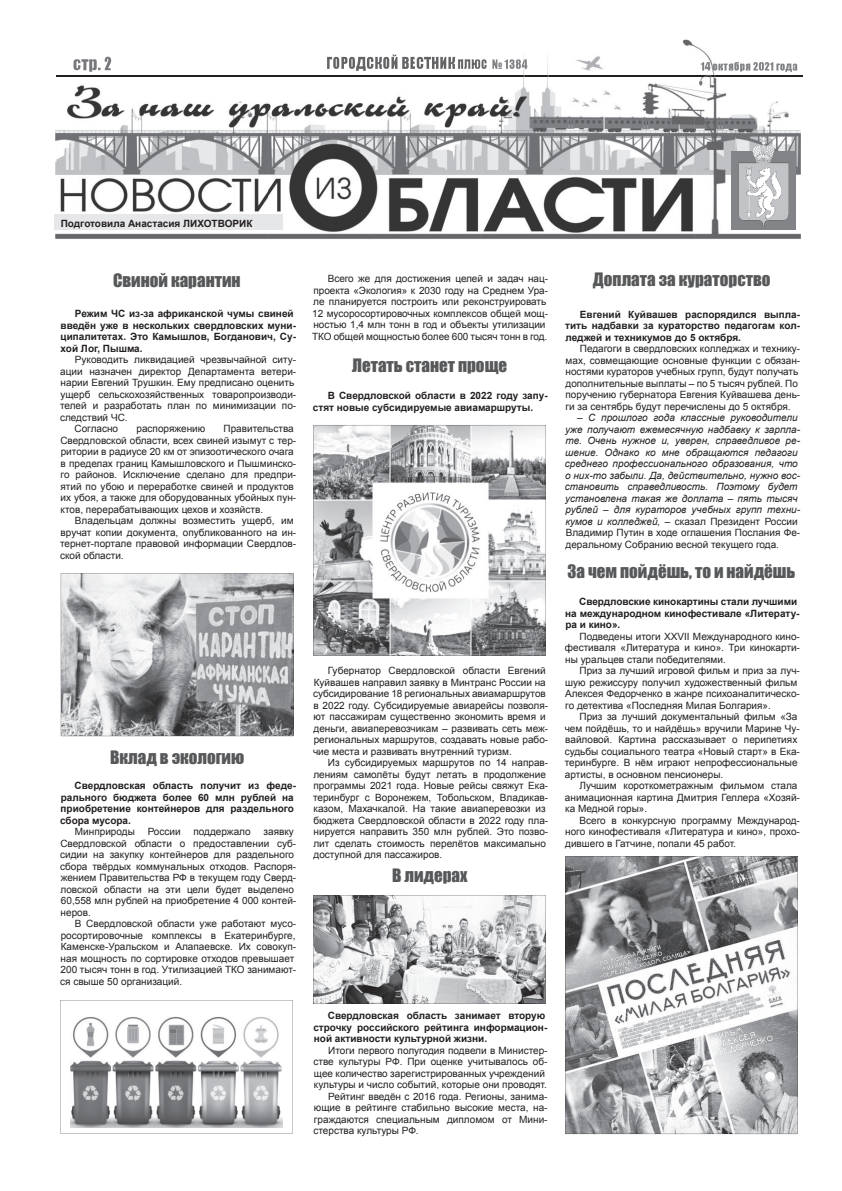
<style>
.page{position:relative;width:842px;height:1191px;background:#fff}
.page>*{position:absolute;margin:0;border:0;box-sizing:border-box;transform-origin:0 0}
.t1{font:17px "Impact";color:#57585a}
.t2{font:10px/11.5px "Arial";color:#231f20}
.t3{font:700 10px/11.5px "Arial";color:#231f20}
.t4{font:italic 10px/11.5px "Arial";color:#231f20}
.s1{font-style:normal}
</style>
<div class="page">
<hr style="left:57px;top:75px;width:745px;height:1px;background:#231f20">
<img style="left:55px;top:40px;width:746px;height:200px">
<img style="left:57px;top:75px;width:744px;height:1px">
<img style="left:323px;top:54px;width:132px;height:17px">
<img style="left:327px;top:57px;width:62px;height:14px">
<img style="left:455px;top:59px;width:33px;height:10px">
<img style="left:458px;top:59px;width:28px;height:10px">
<img style="left:490px;top:59px;width:38px;height:10px">
<img style="left:492px;top:59px;width:35px;height:10px">
<img style="left:750px;top:62px;width:47px;height:10px">
<img style="left:701px;top:62px;width:49px;height:10px">
<img style="left:73px;top:56px;width:39px;height:16px">
<img style="left:74px;top:57px;width:37px;height:15px">
<div style="left:732px;top:151px;width:64px;height:79px;background:#828487"></div>
<img style="left:735px;top:137px;width:61px;height:14px">
<img style="left:738px;top:151px;width:51px;height:74px">
<div style="left:54px;top:214px;width:228px;height:16px;background:#e6e7e9"></div>
<svg style="left:61px;top:573px;width:233px;height:163px;background:#adaeb1"></svg>
<svg style="left:565px;top:856px;width:233px;height:278px"></svg>
<svg style="left:313px;top:425px;width:233px;height:231px"></svg>
<svg style="left:60px;top:1000px;width:233px;height:133px"></svg>
<svg style="left:313px;top:895px;width:233px;height:109px"></svg>
<p class="t3" style="left:61px;top:217px;width:193px">Подготовила Анастасия ЛИХОТВОРИК</p>
<h1 class="t1" style="left:113px;top:267px;width:129px">Свиной карантин</h1>
<p class="t3" style="left:61px;top:308px;width:237px;text-indent:14px">Режим ЧС из-за африканской чумы свиней введён уже в нескольких свердловских муни&shy;ципалитетах. Это Камышлов, Богданович, Су&shy;хой Лог, Пышма.</p>
<p class="t2" style="left:75px;top:354px;width:223px">Руководить ликвидацией чрезвычайной ситу-</p>
<p class="t2" style="left:60px;top:365px;width:237px">ации назначен директор Департамента ветери-</p>
<p class="t2" style="left:61px;top:377px;width:235px">нарии Евгений Трушкин. Ему предписано оценить</p>
<p class="t2" style="left:61px;top:388px;width:237px">ущерб сельскохозяйственных товаропроизводи-</p>
<p class="t2" style="left:60px;top:400px;width:238px">телей и разработать план по минимизации по-</p>
<p class="t2" style="left:60px;top:411px;width:69px">следствий ЧС.</p>
<p class="t2" style="left:75px;top:423px;width:45px">Согласно</p>
<p class="t2" style="left:136px;top:423px;width:70px">распоряжению</p>
<p class="t2" style="left:60px;top:423px;width:237px;text-indent:163px">Правительства Свердловской области, всех свиней изымут с тер&shy;ритории в радиусе 20 км от эпизоотического очага в пределах границ Камышловского и Пышминско&shy;го районов. Исключение сделано для предпри&shy;ятий по убою и переработке свиней и продуктов их убоя, а также для оборудованных убойных пун&shy;ктов, перерабатывающих цехов и хозяйств.</p>
<p class="t2" style="left:60px;top:515px;width:238px;text-indent:15px">Владельцам должны возместить ущерб, им вручат копии документа, опубликованного на ин&shy;тернет-портале правовой информации Свердлов&shy;ской области.</p>
<p class="t2" style="left:312px;top:273px;width:237px;text-indent:16px">Всего же для достижения целей и задач нац&shy;проекта «Экология» к 2030 году на Среднем Ура&shy;ле планируется построить или реконструировать 12 мусоросортировочных комплексов общей мощ&shy;ностью 1,4 млн тонн в год и объекты утилизации ТКО общей мощностью более 600 тысяч тонн в год.</p>
<h1 class="t1" style="left:352px;top:352px;width:157px">Летать станет проще</h1>
<p class="t3" style="left:313px;top:390px;width:236px;text-indent:15px">В Свердловской области в 2022 году запу&shy;стят новые субсидируемые авиамаршруты.</p>
<h1 class="t1" style="left:110px;top:744px;width:136px">Вклад в экологию</h1>
<p class="t3" style="left:60px;top:780px;width:237px;text-indent:14px">Свердловская область получит из феде&shy;рального бюджета более 60 млн рублей на приобретение контейнеров для раздельного сбора мусора.</p>
<p class="t2" style="left:75px;top:826px;width:61px">Минприроды</p>
<p class="t2" style="left:148px;top:826px;width:34px">России</p>
<p class="t2" style="left:193px;top:826px;width:59px">поддержало</p>
<p class="t2" style="left:60px;top:826px;width:238px;text-indent:203px">заявку Свердловской области о предоставлении суб&shy;сидии на закупку контейнеров для раздельного сбора твёрдых коммунальных отходов. Распоря&shy;жением Правительства РФ в текущем году Сверд&shy;ловской области на эти цели будет выделено 60,558 млн рублей на приобретение 4 000 контей&shy;неров.</p>
<p class="t2" style="left:60px;top:918px;width:238px;text-indent:15px">В Свердловской области уже работают мусо&shy;росортировочные комплексы в Екатеринбурге, Каменске-Уральском и Алапаевске. Их совокуп&shy;ная мощность по сортировке отходов превышает 200 тысяч тонн в год. Утилизацией ТКО занимают&shy;ся свыше 50 организаций.</p>
<p class="t2" style="left:313px;top:665px;width:237px;text-indent:15px">Губернатор Свердловской области Евгений Куйвашев направил заявку в Минтранс России на субсидирование 18 региональных авиамаршрутов в 2022 году. Субсидируемые авиарейсы позволя&shy;ют пассажирам существенно экономить время и деньги, авиаперевозчикам – развивать сеть меж&shy;региональных маршрутов, создавать новые рабо&shy;чие места и развивать внутренний туризм.</p>
<p class="t2" style="left:313px;top:757px;width:237px;text-indent:15px">Из субсидируемых маршрутов по 14 направ&shy;лениям самолёты будут летать в продолжение программы 2021 года. Новые рейсы свяжут Ека&shy;теринбург с Воронежем, Тобольском, Владикав&shy;казом, Махачкалой. На такие авиаперевозки из бюджета Свердловской области в 2022 году пла&shy;нируется направить 350 млн рублей. Это позво&shy;лит сделать стоимость перелётов максимально доступной для пассажиров.</p>
<h1 class="t1" style="left:392px;top:862px;width:77px">В лидерах</h1>
<p class="t3" style="left:313px;top:1010px;width:235px;text-indent:14px">Свердловская область занимает вторую строчку российского рейтинга информацион&shy;ной активности культурной жизни.</p>
<p class="t2" style="left:328px;top:1044px;width:221px">Итоги первого полугодия подвели в Министер-</p>
<p class="t2" style="left:313px;top:1056px;width:236px">стве культуры РФ. При оценке учитывалось об-</p>
<p class="t2" style="left:314px;top:1067px;width:233px">щее количество зарегистрированных учреждений</p>
<p class="t2" style="left:314px;top:1079px;width:234px">культуры и число событий, которые они проводят.</p>
<p class="t2" style="left:328px;top:1090px;width:221px">Рейтинг введён с 2016 года. Регионы, занима-</p>
<p class="t2" style="left:314px;top:1102px;width:235px">ющие в рейтинге стабильно высокие места, на-</p>
<p class="t2" style="left:314px;top:1113px;width:235px">граждаются специальным дипломом от Мини-</p>
<p class="t2" style="left:313px;top:1125px;width:107px">стерства культуры РФ.</p>
<h1 class="t1" style="left:593px;top:266px;width:179px">Доплата за кураторство</h1>
<p class="t3" style="left:565px;top:309px;width:236px;text-align:justify;text-indent:15px">Евгений Куйвашев распорядился выпла&shy;тить надбавки за кураторство педагогам кол&shy;леджей и техникумов до 5 октября.</p>
<p class="t2" style="left:565px;top:343px;width:236px;text-indent:14px">Педагоги в свердловских колледжах и технику&shy;мах, совмещающие основные функции с обязан&shy;ностями кураторов учебных групп, будут получать дополнительные выплаты – по 5 тысяч рублей. По поручению губернатора Евгения Куйвашева день&shy;ги за сентябрь будут перечислены до 5 октября.</p>
<p class="t4" style="left:565px;top:412px;width:237px;text-indent:12px">– С прошлого года классные руководители уже получают ежемесячную надбавку к зарпла&shy;те. Очень нужное и, уверен, справедливое ре&shy;шение. Однако ко мне обращаются педагоги среднего профессионального образования, что о них-то забыли. Да, действительно, нужно вос&shy;становить справедливость. Поэтому будет установлена такая же доплата – пять тысяч рублей – для кураторов учебных групп техни&shy;кумов и колледжей, <span class="s1">– сказал Президент России Владимир Путин в ходе оглашения Послания Фе&shy;деральному Собранию весной текущего года.</span></p>
<h1 class="t1" style="left:567px;top:558px;width:229px">За чем пойдёшь, то и найдёшь</h1>
<p class="t3" style="left:565px;top:596px;width:236px;text-indent:14px">Свердловские кинокартины стали лучшими на международном кинофестивале «Литерату&shy;ра и кино».</p>
<p class="t2" style="left:565px;top:631px;width:236px;text-align:justify;text-indent:15px">Подведены итоги XXVII Международного кино&shy;фестиваля «Литература и кино». Три кинокарти&shy;ны уральцев стали победителями.</p>
<p class="t2" style="left:565px;top:665px;width:236px;text-indent:15px">Приз за лучший игровой фильм и приз за луч&shy;шую режиссуру получил художественный фильм Алексея Федорченко в жанре психоаналитическо&shy;го детектива «Последняя Милая Болгария».</p>
<p class="t2" style="left:565px;top:711px;width:237px;text-indent:15px">Приз за лучший документальный фильм «За чем пойдёшь, то и найдёшь» вручили Марине Чу&shy;вайловой. Картина рассказывает о перипетиях судьбы социального театра «Новый старт» в Ека&shy;теринбурге. В нём играют непрофессиональные артисты, в основном пенсионеры.</p>
<p class="t2" style="left:565px;top:780px;width:236px;text-indent:14px">Лучшим короткометражным фильмом стала анимационная картина Дмитрия Геллера «Хозяй&shy;ка Медной горы».</p>
<p class="t2" style="left:565px;top:815px;width:236px;text-align:justify;text-indent:14px">Всего в конкурсную программу Международ&shy;ного кинофестиваля «Литература и кино», прохо&shy;дившего в Гатчине, попали 45 работ.</p>
</div>
